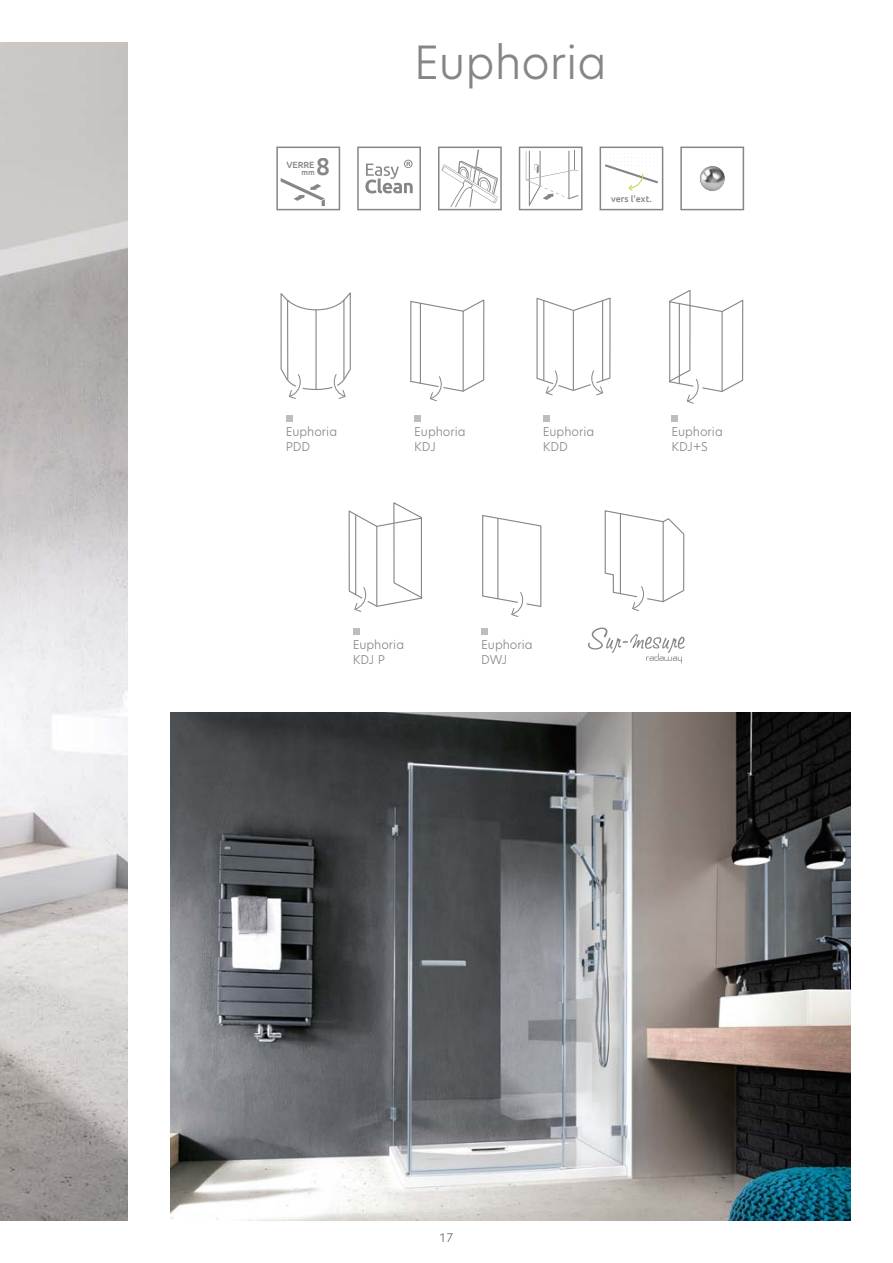
<style>
.page{position:relative;width:893px;height:1263px;background:#fff}
.page>*{position:absolute;margin:0;border:0;box-sizing:border-box;transform-origin:0 0}
.t1{font:300 45px "Hero New";color:#878585}
.t2{font:500 24.45px "Ubuntu";color:#878585}
.t3{font:300 12px/14.4px "Hero New";color:#878585}
.t4{font:500 9px "Ubuntu";color:#878585}
.t5{font:500 7.65px "Ubuntu";color:#878585}
</style>
<div class="page">
<svg style="left:276px;top:147px;width:10px;height:63px"></svg>
<svg style="left:600px;top:147px;width:63px;height:63px"></svg>
<svg style="left:588px;top:627px;width:97px;height:36px"></svg>
<img style="left:0;top:43px;width:128px;height:1177px">
<img style="left:170px;top:713px;width:680px;height:507px">
<svg style="left:410px;top:299px;width:75px;height:103px"></svg>
<svg style="left:536px;top:297px;width:75px;height:99px"></svg>
<svg style="left:668px;top:289px;width:76px;height:115px"></svg>
<svg style="left:348px;top:502px;width:75px;height:110px"></svg>
<svg style="left:482px;top:515px;width:60px;height:102px"></svg>
<svg style="left:604px;top:510px;width:81px;height:101px"></svg>
<svg style="left:286px;top:146px;width:59px;height:1075px"></svg>
<svg style="left:280px;top:290px;width:71px;height:110px"></svg>
<svg style="left:357px;top:147px;width:64px;height:63px"></svg>
<svg style="left:438px;top:147px;width:64px;height:63px"></svg>
<svg style="left:519px;top:147px;width:64px;height:63px"></svg>
<svg style="left:680px;top:147px;width:64px;height:63px"></svg>
<img style="left:699px;top:166px;width:26px;height:25px;border-radius:50%">
<div style="left:414px;top:415px;width:7px;height:7px;background:#bebcbc"></div>
<div style="left:543px;top:415px;width:7px;height:7px;background:#bebcbc"></div>
<div style="left:671px;top:415px;width:7px;height:7px;background:#bebcbc"></div>
<div style="left:353px;top:628px;width:6px;height:7px;background:#bebcbc"></div>
<div style="left:481px;top:628px;width:7px;height:7px;background:#bebcbc"></div>
<div style="left:286px;top:415px;width:6px;height:7px;background:#bebcbc"></div>
<svg style="left:440px;top:1233px;width:13px;height:9px"></svg>
<h2 class="t2" style="left:316px;top:153px;width:15px">8</h2>
<p class="t4" style="left:286px;top:160px;width:29px">VERRE</p>
<p class="t5" style="left:301px;top:168px;width:15px">mm</p>
<h1 class="t1" style="left:414px;top:42px;width:194px">Euphoria</h1>
<p class="t4" style="left:611px;top:194px;width:42px">vers l'ext.</p>
<p class="t3" style="left:286px;top:426px;width:53px">Euphoria<br>PDD</p>
<p class="t3" style="left:414px;top:426px;width:53px">Euphoria<br>KDJ</p>
<p class="t3" style="left:543px;top:426px;width:53px">Euphoria<br>KDD</p>
<p class="t3" style="left:671px;top:426px;width:53px">Euphoria<br>KDJ+S</p>
<p class="t3" style="left:353px;top:638px;width:53px">Euphoria<br>KDJ P</p>
<p class="t3" style="left:481px;top:638px;width:53px">Euphoria<br>DWJ</p>
</div>
